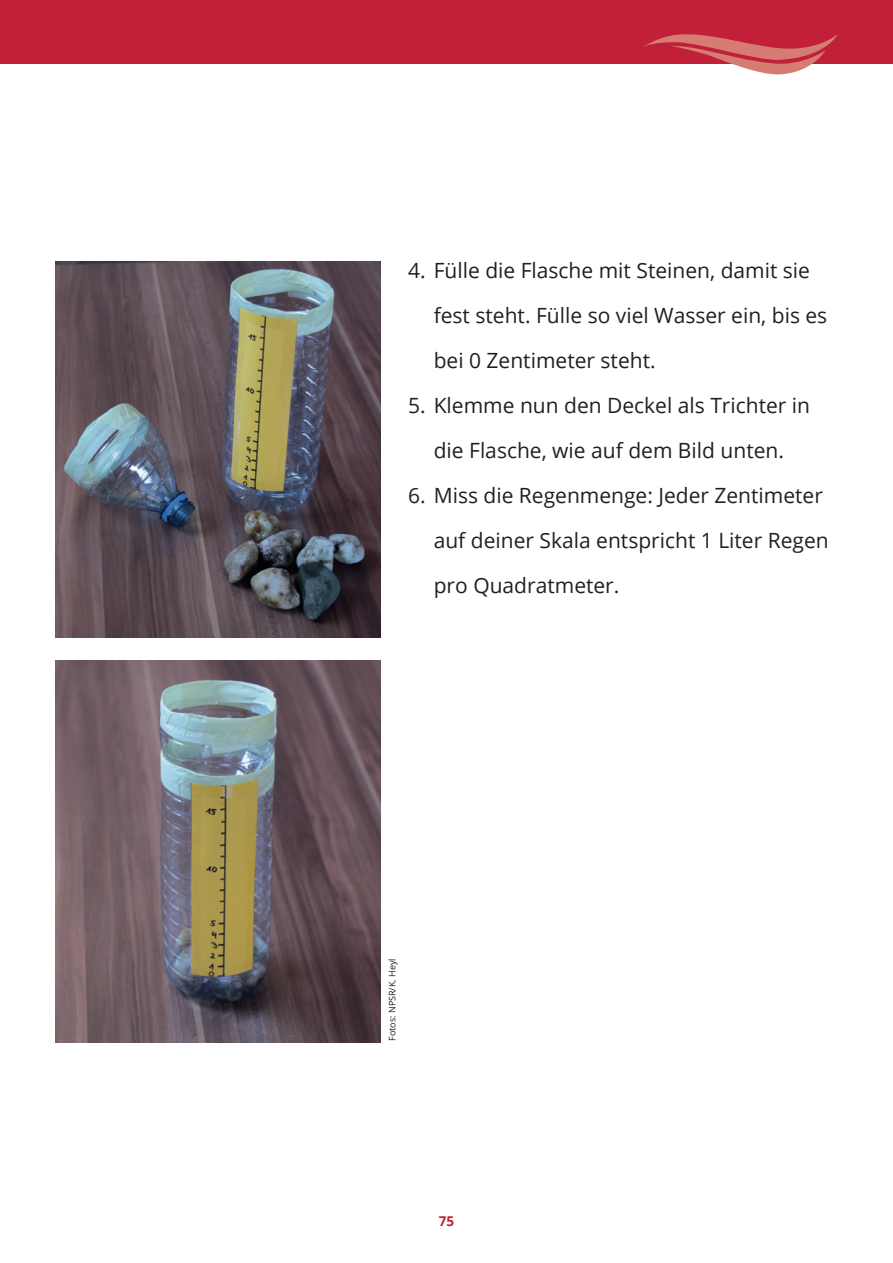
<style>
.page{position:relative;width:893px;height:1263px;background:#fff}
.page>*{position:absolute;margin:0;border:0;box-sizing:border-box;transform-origin:0 0}
.t1{font:21px/45px "Open Sans";color:#231f20}
.t2{font:700 13.5px "Open Sans";color:#c22039}
.t3{font:9px "Open Sans";color:#231f20}
</style>
<div class="page">
<div style="left:0;top:0;width:893px;height:64px;background:#c22039"></div>
<svg style="left:643px;top:34px;width:195px;height:41px"></svg>
<img style="left:55px;top:262px;width:326px;height:376px">
<img style="left:55px;top:660px;width:326px;height:383px">
<p class="t1" style="left:434px;top:247px;width:395px;text-indent:-26px">4. Fülle die Flasche mit Steinen, damit sie fest steht. Fülle so viel Wasser ein, bis es bei 0 Zentimeter steht.</p>
<p class="t1" style="left:408px;top:382px;width:403px;text-align:center">5. Klemme nun den Deckel als Trichter in die Flasche, wie auf dem Bild unten.</p>
<p class="t1" style="left:434px;top:472px;width:396px;text-indent:-26px">6. Miss die Regenmenge: Jeder Zentimeter auf deiner Skala entspricht 1 Liter Regen pro Quadratmeter.</p>
<p class="t3" style="left:386px;top:1041px;width:84px;rotate:-90deg">Fotos: NPSR/K. Heyl</p>
<p class="t2" style="left:439px;top:1211px;width:17px">75</p>
</div>
